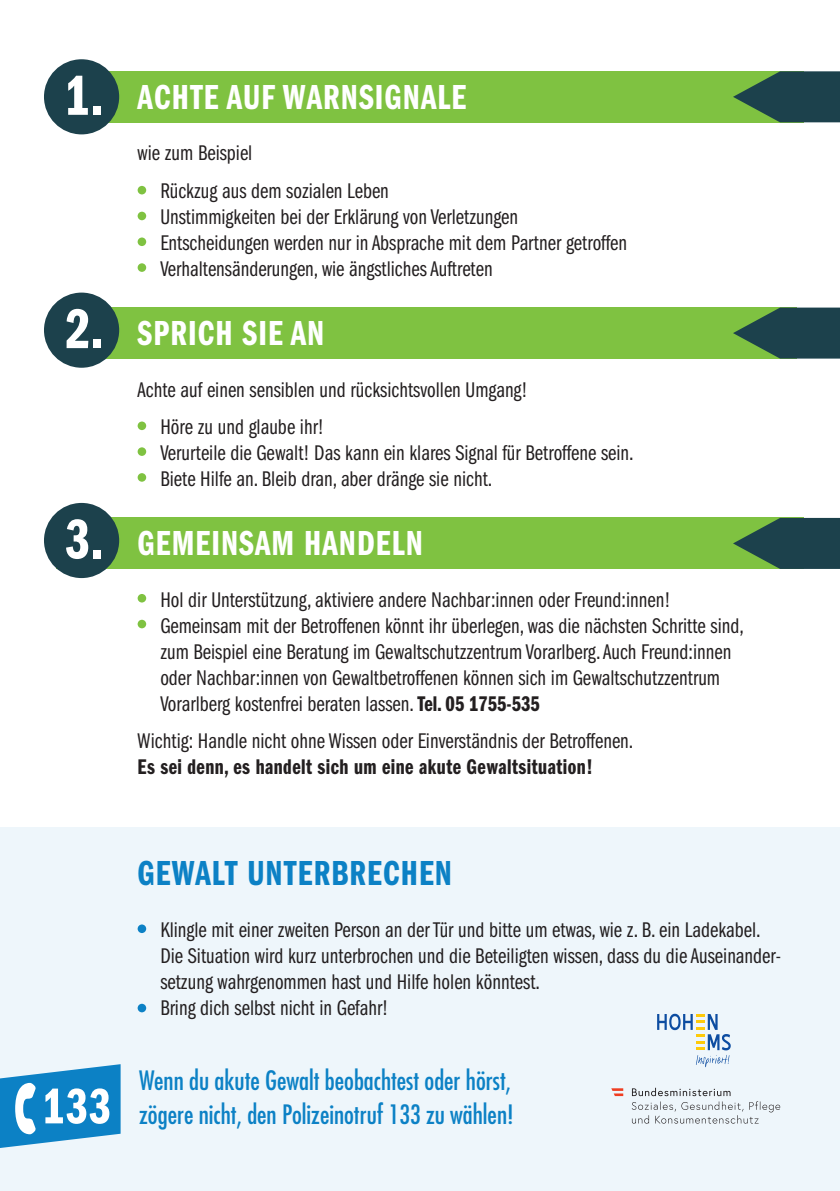
<style>
.page{position:relative;width:840px;height:1191px;background:#fff}
.page>*{position:absolute;margin:0;border:0;box-sizing:border-box;transform-origin:0 0}
.t1{font:58px "Franklin Gothic LT Pro Dm Cm";color:#fff}
.t2{font:36px "Franklin Gothic LT Pro Dm Cm";letter-spacing:.03em;color:#fff}
.t3{font:36px "Franklin Gothic LT Pro Dm Cm";letter-spacing:.03em;color:#0c81c5}
.t4{font:condensed 26px/34px "Futura";color:#0c81c5;text-align:right}
.t5{font:22px/26px "Franklin Gothic LT Pro Bk Cm";color:#231f20}
.t6{font:22px "Franklin Gothic LT Pro Dm Cm";letter-spacing:.02em;color:#231f20}
.s1{font-family:"Franklin Gothic LT Pro Dm Cm"}
.s2{font-family:"Franklin Gothic LT Pro Dm Cm";font-stretch:normal;font-size:51.6px;color:#fff}
</style>
<div class="page">
<div style="left:0;top:827px;width:839px;height:364px;background:#eef6fb"></div>
<div style="left:64px;top:71px;width:739px;height:51px;background:#7fc241"></div>
<div style="left:64px;top:307px;width:732px;height:51px;background:#7fc241"></div>
<div style="left:56px;top:518px;width:747px;height:51px;background:#7fc241"></div>
<div style="left:137px;top:186px;width:9px;height:8px;background:#7fc241;border-radius:50%"></div>
<div style="left:137px;top:421px;width:9px;height:9px;background:#7fc241;border-radius:50%"></div>
<div style="left:137px;top:594px;width:9px;height:8px;background:#7fc241;border-radius:50%"></div>
<div style="left:137px;top:924px;width:9px;height:9px;background:#0c81c5;border-radius:50%"></div>
<div style="left:137px;top:212px;width:9px;height:8px;background:#7fc241;border-radius:50%"></div>
<div style="left:137px;top:447px;width:9px;height:9px;background:#7fc241;border-radius:50%"></div>
<div style="left:137px;top:620px;width:9px;height:8px;background:#7fc241;border-radius:50%"></div>
<div style="left:137px;top:1003px;width:9px;height:9px;background:#0c81c5;border-radius:50%"></div>
<div style="left:137px;top:237px;width:9px;height:9px;background:#7fc241;border-radius:50%"></div>
<div style="left:137px;top:473px;width:9px;height:9px;background:#7fc241;border-radius:50%"></div>
<div style="left:137px;top:263px;width:9px;height:9px;background:#7fc241;border-radius:50%"></div>
<div style="left:44px;top:59px;width:75px;height:75px;background:#1c414c;border-radius:50%"></div>
<div style="left:44px;top:292px;width:75px;height:76px;background:#1c414c;border-radius:50%"></div>
<div style="left:44px;top:503px;width:75px;height:75px;background:#1c414c;border-radius:50%"></div>
<svg style="left:733px;top:518px;width:106px;height:51px"></svg>
<svg style="left:733px;top:307px;width:106px;height:51px"></svg>
<svg style="left:733px;top:71px;width:106px;height:51px"></svg>
<svg style="left:0;top:1064px;width:120px;height:84px"></svg>
<svg style="left:657px;top:1013px;width:73px;height:54px"></svg>
<svg style="left:631px;top:1087px;width:148px;height:36px"></svg>
<svg style="left:611px;top:1088px;width:12px;height:8px"></svg>
<h1 class="t1" style="left:65px;top:64px;width:40px">1.</h1>
<h1 class="t1" style="left:65px;top:297px;width:40px">2.</h1>
<h1 class="t1" style="left:65px;top:507px;width:40px">3.</h1>
<h2 class="t2" style="left:137px;top:77px;width:330px">ACHTE AUF WARNSIGNALE</h2>
<p class="t5" style="left:160px;top:135px;width:230px;line-height:37.4px;text-indent:-23px">wie zum Beispiel<br>Rückzug aus dem sozialen Leben</p>
<p class="t5" style="left:160px;top:204px;width:468px">Unstimmigkeiten bei der Erklärung von Verletzungen<br>Entscheidungen werden nur in Absprache mit dem Partner getroffen<br>Verhaltensänderungen, wie ängstliches Auftreten</p>
<h2 class="t2" style="left:137px;top:313px;width:188px">SPRICH SIE AN</h2>
<p class="t5" style="left:160px;top:371px;width:368px;line-height:37.4px;text-indent:-23px">Achte auf einen sensiblen und rücksichtsvollen Umgang!<br>Höre zu und glaube ihr!</p>
<p class="t5" style="left:160px;top:440px;width:474px">Verurteile die Gewalt! Das kann ein klares Signal für Betroffene sein.<br>Biete Hilfe an. Bleib dran, aber dränge sie nicht.</p>
<h2 class="t2" style="left:137px;top:523px;width:286px">GEMEINSAM HANDELN</h2>
<p class="t5" style="left:160px;top:587px;width:584px">Hol dir Unterstützung, aktiviere andere Nachbar:innen oder Freund:innen!<br>Gemeinsam mit der Betroffenen könnt ihr überlegen, was die nächsten Schritte sind, zum Beispiel eine Beratung im Gewaltschutzzentrum Vorarlberg. Auch Freund:innen oder Nachbar:innen von Gewaltbetroffenen können sich im Gewaltschutzzentrum Vorarlberg kostenfrei beraten lassen. <span class="s1">Tel. 05 1755-535</span></p>
<p class="t5" style="left:137px;top:728px;width:497px">Wichtig: Handle nicht ohne Wissen oder Einverständnis der Betroffenen.</p>
<p class="t6" style="left:137px;top:755px;width:456px">Es sei denn, es handelt sich um eine akute Gewaltsituation!</p>
<h2 class="t3" style="left:137px;top:853px;width:316px">GEWALT UNTERBRECHEN</h2>
<p class="t5" style="left:160px;top:916px;width:621px">Klingle mit einer zweiten Person an der Tür und bitte um etwas, wie z. B. ein Ladekabel.<br>Die Situation wird kurz unterbrochen und die Beteiligten wissen, dass du die Auseinander&shy;setzung wahrgenommen hast und Hilfe holen könntest.<br>Bring dich selbst nicht in Gefahr!</p>
<p class="t4" style="left:43px;top:1062px;width:472px">Wenn du akute Gewalt beobachtest oder hörst,<br><span class="s2">133</span> zögere nicht, den Polizeinotruf 133 zu wählen!</p>
</div>
